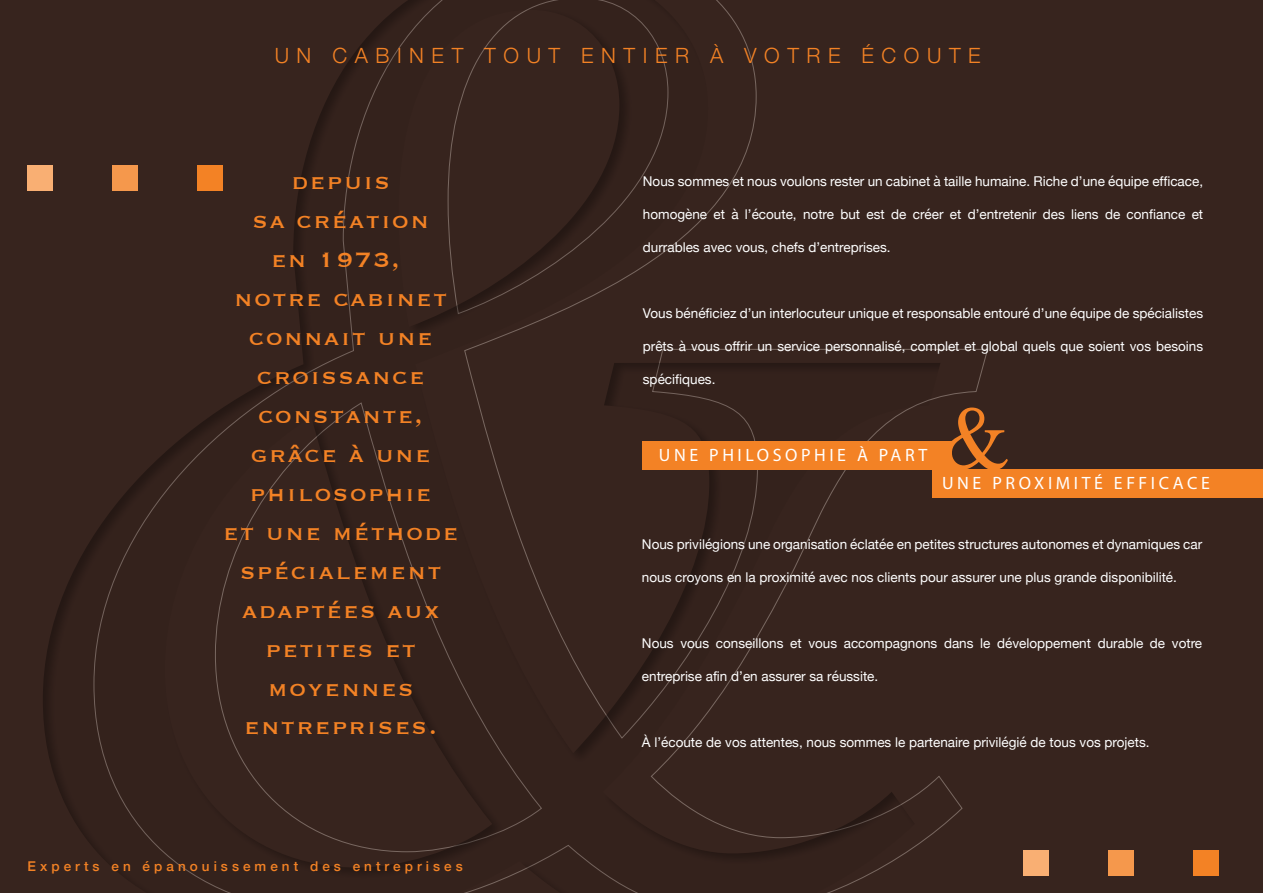
<style>
.page{position:relative;width:1263px;height:893px;background:#37241e}
.page>*{position:absolute;margin:0;border:0;box-sizing:border-box;transform-origin:0 0}
.t1{font:90.9px "Times";color:#f38225}
.t2{font:27px/39px "Copperplate";letter-spacing:.07em;color:#f38225;text-align:center}
.t3{font:300 21px "Helvetica Neue";letter-spacing:.36em;color:#f38225}
.t4{font:17.85px "Myriad Pro";letter-spacing:.2em;color:#fff}
.t5{font:13.5px "Helvetica Neue";color:#fff}
.t6{font:500 13.5px "Helvetica Neue";letter-spacing:.3em;color:#f38225}
</style>
<div class="page">
<div style="left:28px;top:165px;width:25px;height:26px;background:#f9af73"></div>
<div style="left:113px;top:165px;width:25px;height:26px;background:#f5984c"></div>
<div style="left:198px;top:165px;width:25px;height:26px;background:#f38225"></div>
<div style="left:642px;top:441px;width:309px;height:28px;background:#f38225"></div>
<div style="left:932px;top:469px;width:331px;height:28px;background:#f38225"></div>
<div style="left:1023px;top:850px;width:26px;height:26px;background:#f9af73"></div>
<div style="left:1108px;top:850px;width:26px;height:26px;background:#f5984c"></div>
<div style="left:1193px;top:850px;width:26px;height:26px;background:#f38225"></div>
<h3 class="t3" style="left:275px;top:39px;width:707px">UN CABINET TOUT ENTIER À VOTRE ÉCOUTE</h3>
<h2 class="t2" style="left:223px;top:160px;width:236px">depuis<br>sa création<br>en 1973,<br>notre cabinet connait une croissance constante, grâce à une philosophie<br>et une méthode spécialement adaptées aux petites et moyennes entreprises.</h2>
<p class="t6" style="left:28px;top:856px;width:437px">Experts en épanouissement des entreprises</p>
<p class="t5" style="left:643px;top:171px;width:562px">Nous sommes et nous voulons rester un cabinet à taille humaine. Riche d’une équipe efficace,</p>
<p class="t5" style="left:643px;top:204px;width:562px">homogène et à l’écoute, notre but est de créer et d’entretenir des liens de confiance et</p>
<p class="t5" style="left:643px;top:237px;width:249px">durrables avec vous, chefs d’entreprises.</p>
<p class="t5" style="left:643px;top:303px;width:562px">Vous bénéficiez d’un interlocuteur unique et responsable entouré d’une équipe de spécialistes</p>
<p class="t5" style="left:643px;top:336px;width:562px">prêts à vous offrir un service personnalisé, complet et global quels que soient vos besoins</p>
<p class="t5" style="left:643px;top:369px;width:74px">spécifiques.</p>
<h3 class="t4" style="left:659px;top:444px;width:270px">UNE PHILOSOPHIE À PART</h3>
<h1 class="t1" style="left:940px;top:353px;width:72px">&amp;</h1>
<h3 class="t4" style="left:942px;top:472px;width:269px">UNE PROXIMITÉ EFFICACE</h3>
<p class="t5" style="left:642px;top:535px;width:562px">Nous privilégions une organisation éclatée en petites structures autonomes et dynamiques car</p>
<p class="t5" style="left:642px;top:568px;width:536px">nous croyons en la proximité avec nos clients pour assurer une plus grande disponibilité.</p>
<p class="t5" style="left:642px;top:634px;width:562px">Nous vous conseillons et vous accompagnons dans le développement durable de votre</p>
<p class="t5" style="left:642px;top:667px;width:238px">entreprise afin d’en assurer sa réussite.</p>
<p class="t5" style="left:642px;top:733px;width:509px">À l’écoute de vos attentes, nous sommes le partenaire privilégié de tous vos projets.</p>
</div>
